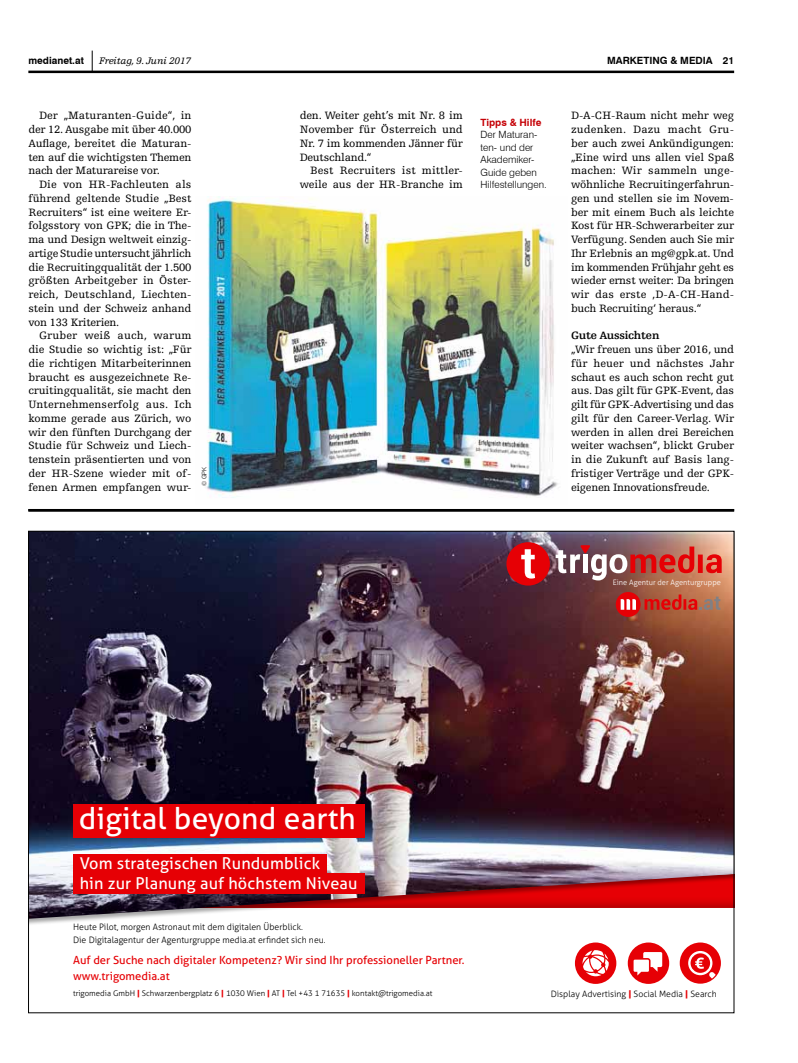
<style>
.page{position:relative;width:798px;height:1063px;background:#fff}
.page>*{position:absolute;margin:0;border:0;box-sizing:border-box;transform-origin:0 0}
.t1{font:30px "Aller";letter-spacing:.005em;color:#fff}
.t2{font:16.25px/19.5px "Aller";letter-spacing:.01em;color:#fff}
.t3{font:11.25px/13.8px "Egyptienne FLT Std";letter-spacing:-.015em;color:#000;text-align:justify}
.t4{font:11.25px "Aller";color:#e60005}
.t5{font:11.25px/13.8px "Egyptienne FLT Std";letter-spacing:.005em;color:#000;text-align:right}
.t6{font:700 11.25px "Egyptienne FLT Std";letter-spacing:-.02em;color:#000}
.t7{font:300 10px/12.5px "Swiss 721 BT";color:#000}
.t8{font:700 10px "Swiss 721 BT";color:#000}
.t9{font:italic 10px "Egyptienne FLT Std";letter-spacing:-.02em;color:#000}
.t10{font:700 10px "Swiss 721 BT";color:#c50006}
.t11{font:300 8.88px/12.5px "Aller";color:#000}
.t12{font:300 8.75px "Aller";color:#000}
.t13{font:300 7.88px "Aller";color:#000}
.t14{font:300 7.5px "Aller";color:#fff}
.t15{font:300 6.25px "Swiss 721 BT";color:#000}
.s1{font-family:"Aller Display";font-weight:400;color:#e60005}
</style>
<div class="page">
<svg style="left:92px;top:51px;width:1px;height:20px"></svg>
<hr style="left:28px;top:71px;width:705px;height:2px;background:#000">
<img style="left:206px;top:197px;width:352px;height:301px">
<img style="left:30px;top:533px;width:701px;height:386px">
<div style="left:574px;top:943px;width:42px;height:41px;background:#e60005;border-radius:50%"></div>
<svg style="left:582px;top:950px;width:26px;height:26px"></svg>
<div style="left:627px;top:943px;width:42px;height:41px;background:#e60005;border-radius:50%"></div>
<svg style="left:633px;top:952px;width:29px;height:24px"></svg>
<div style="left:679px;top:943px;width:41px;height:41px;background:#e60005;border-radius:50%"></div>
<svg style="left:688px;top:951px;width:27px;height:28px"></svg>
<div style="left:73px;top:805px;width:291px;height:33px;background:#e60005"></div>
<div style="left:73px;top:854px;width:254px;height:21px;background:#e60005"></div>
<div style="left:73px;top:873px;width:291px;height:21px;background:#e60005"></div>
<div style="left:615px;top:592px;width:25px;height:25px;background:#e60005;border-radius:50%"></div>
<svg style="left:620px;top:599px;width:15px;height:11px"></svg>
<svg style="left:644px;top:594px;width:76px;height:16px"></svg>
<div style="left:506px;top:542px;width:43px;height:44px;background:#e60005;border-radius:50%"></div>
<svg style="left:521px;top:549px;width:14px;height:30px"></svg>
<img style="left:555px;top:545px;width:166px;height:35px">
<hr style="left:28px;top:509px;width:705px;height:2px;background:#000">
<p class="t8" style="left:28px;top:55px;width:57px">medianet.at</p>
<p class="t9" style="left:99px;top:56px;width:93px">Freitag, 9. Juni 2017</p>
<p class="t8" style="left:607px;top:55px;width:128px">Marketing &amp; Media 21</p>
<p class="t3" style="left:28px;top:109px;width:165px;text-indent:11px">Der „Maturanten-Guide“, in der 12. Ausgabe mit über 40.000<br>Auflage, bereitet die Maturan&shy;ten auf die wichtigsten Themen nach der Maturareise vor.</p>
<p class="t3" style="left:28px;top:178px;width:165px;text-indent:11px">Die von HR-Fachleuten als führend geltende Studie „Best Recruiters“ ist eine weitere Er&shy;folgsstory von GPK; die in The&shy;ma und Design weltweit einzig&shy;artige Studie untersucht jährlich die Recruitingqualität der 1.500 größten Arbeitgeber in Öster&shy;reich, Deutschland, Liechten&shy;stein und der Schweiz anhand von 133 Kriterien.</p>
<p class="t3" style="left:28px;top:329px;width:165px;text-indent:11px">Gruber weiß auch, warum die Studie so wichtig ist: „Für die richtigen Mitarbeiterinnen braucht es ausgezeichnete Re&shy;cruitingqualität, sie macht den Unternehmenserfolg aus. Ich komme gerade aus Zürich, wo wir den fünften Durchgang der Studie für Schweiz und Liech&shy;tenstein präsentierten und von der HR-Szene wieder mit of&shy;fenen Armen empfangen wur-</p>
<p class="t15" style="left:200px;top:486px;width:21px;rotate:-90deg">© GPK</p>
<p class="t3" style="left:299px;top:109px;width:165px">den. Weiter geht’s mit Nr. 8 im November für Österreich und Nr. 7 im kommenden Jänner für Deutschland.“</p>
<p class="t5" style="left:299px;top:164px;width:164px">Best Recruiters ist mittler&shy;weile aus der HR-Branche im</p>
<p class="t10" style="left:480px;top:116px;width:62px">Tipps &amp; Hilfe</p>
<p class="t7" style="left:480px;top:128px;width:68px">Der Maturan&shy;ten- und der<br>Akademiker-<br>Guide geben<br>Hilfestellungen.</p>
<p class="t3" style="left:570px;top:109px;width:165px">D-A-CH-Raum nicht mehr weg zudenken. Dazu macht Gru&shy;ber auch zwei Ankündigungen: „Eine wird uns allen viel Spaß machen: Wir sammeln unge&shy;wöhnliche Recruitingerfahrun&shy;gen und stellen sie im Novem&shy;ber mit einem Buch als leichte Kost für HR-Schwerarbeiter zur Verfügung. Senden auch Sie mir Ihr Erlebnis an mg@gpk.at. Und im kommenden Frühjahr geht es wieder ernst weiter: Da bringen wir das erste ‚D-A-CH-Hand&shy;buch Recruiting‘ heraus.“</p>
<p class="t6" style="left:570px;top:329px;width:90px">Gute Aussichten</p>
<p class="t3" style="left:570px;top:343px;width:165px">„Wir freuen uns über 2016, und für heuer und nächstes Jahr schaut es auch schon recht gut aus. Das gilt für GPK-Event, das gilt für GPK-Advertising und das gilt für den Career-Verlag. Wir werden in allen drei Bereichen weiter wachsen“, blickt Gruber in die Zukunft auf Basis lang&shy;fristiger Verträge und der GPK&shy;eigenen Innovationsfreude.</p>
<p class="t14" style="left:612px;top:578px;width:109px">Eine Agentur der Agenturgruppe</p>
<h1 class="t1" style="left:79px;top:801px;width:278px">digital beyond earth</h1>
<h2 class="t2" style="left:80px;top:854px;width:279px">Vom strategischen Rundumblick<br>hin zur Planung auf höchstem Niveau</h2>
<p class="t11" style="left:73px;top:921px;width:254px">Heute Pilot, morgen Astronaut mit dem digitalen Überblick.<br>Die Digitalagentur der Agenturgruppe media.at erfindet sich neu.</p>
<p class="t4" style="left:73px;top:970px;width:98px">www.trigomedia.at</p>
<p class="t4" style="left:73px;top:953px;width:393px">Auf der Suche nach digitaler Kompetenz? Wir sind Ihr professioneller Partner.</p>
<p class="t13" style="left:73px;top:989px;width:361px">trigomedia GmbH <span class="s1">|</span> Schwarzenbergplatz 6 <span class="s1">|</span> 1030 Wien <span class="s1">|</span> AT <span class="s1">|</span> Tel +43 1 71635 <span class="s1">|</span> kontakt@trigomedia.at</p>
<p class="t12" style="left:550px;top:988px;width:167px">Display Advertising <span class="s1">|</span> Social Media <span class="s1">|</span> Search</p>
</div>
